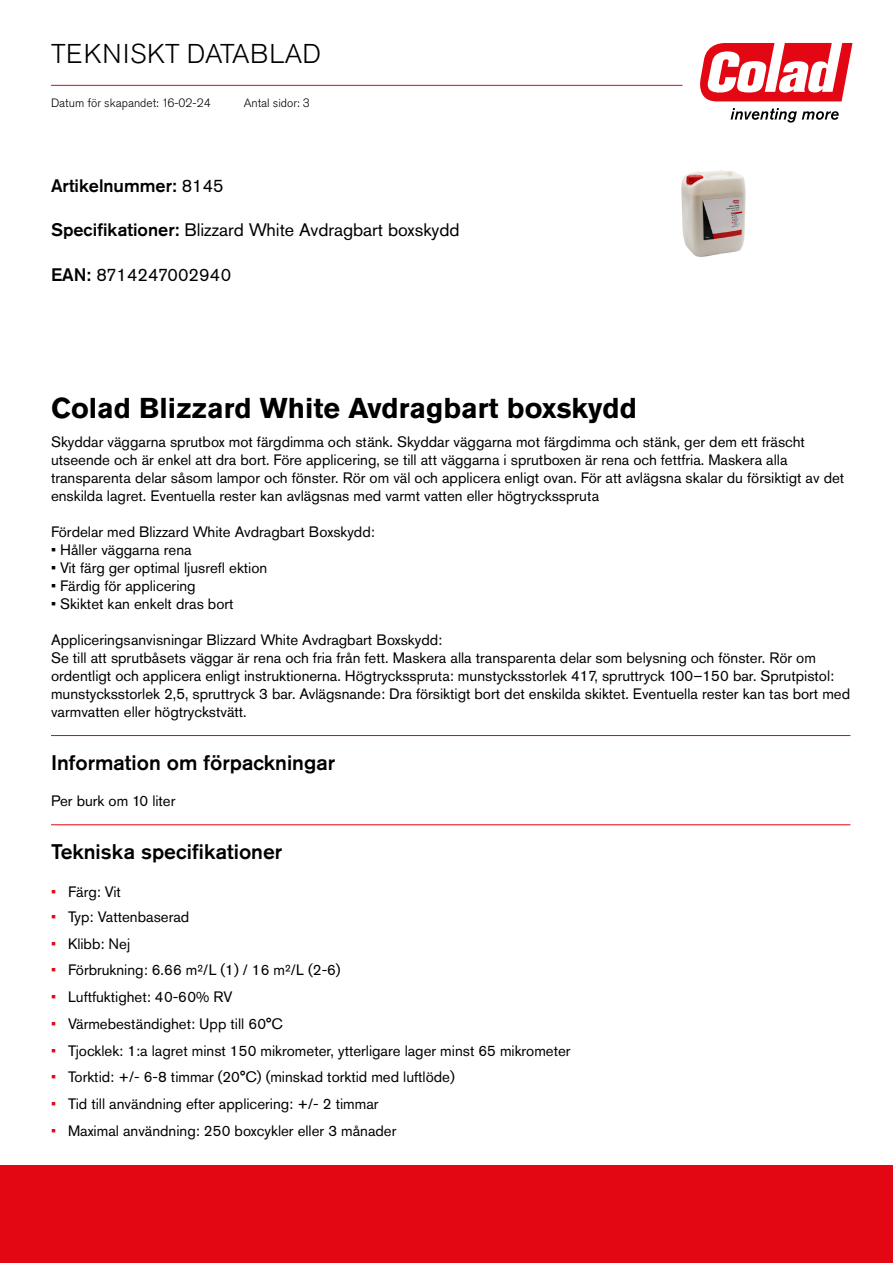
<style>
.page{position:relative;width:893px;height:1263px;background:#fff}
.page>*{position:absolute;margin:0;border:0;box-sizing:border-box;transform-origin:0 0}
.t1{font:700 28.5px "Akzidenz Grotesk Pro";color:#000}
.t2{font:300 27px "Akzidenz Grotesk Pro";letter-spacing:.01em;color:#000}
.t3{font:500 21px "Akzidenz Grotesk Pro";color:#000}
.t4{font:18px "Akzidenz Grotesk Pro";color:#000}
.t5{font:500 18px "Akzidenz Grotesk Pro";color:#000}
.t6{font:15px/18px "Akzidenz Grotesk Pro";color:#000}
.t7{font:300 12px "Akzidenz Grotesk Pro";color:#000}
.s1{font-weight:400}
.s2{font-weight:500}
.s3{color:#e30613}
</style>
<div class="page">
<svg style="left:700px;top:43px;width:152px;height:58px"></svg>
<svg style="left:731px;top:108px;width:108px;height:15px"></svg>
<hr style="left:51px;top:85px;width:631px;height:1px;background:#e30613">
<div style="left:0;top:1165px;width:893px;height:98px;background:#e30613"></div>
<hr style="left:51px;top:735px;width:799px;height:1px;background:#e30613">
<hr style="left:51px;top:824px;width:799px;height:1px;background:#e30613">
<img style="left:681px;top:170px;width:65px;height:87px">
<h2 class="t2" style="left:51px;top:36px;width:271px">TEKNISKT DATABLAD</h2>
<p class="t7" style="left:244px;top:95px;width:67px">Antal sidor: 3</p>
<p class="t7" style="left:51px;top:95px;width:161px">Datum för skapandet: 16-02-24</p>
<p class="t5" style="left:51px;top:174px;width:174px">Artikelnummer: <span class="s1">8145</span></p>
<p class="t4" style="left:51px;top:218px;width:410px"><span class="s2">Specifikationer:</span> Blizzard White Avdragbart boxskydd</p>
<p class="t4" style="left:51px;top:263px;width:182px"><span class="s2">EAN:</span> 8714247002940</p>
<h1 class="t1" style="left:51px;top:389px;width:587px">Colad Blizzard White Avdragbart boxskydd</h1>
<p class="t6" style="left:51px;top:432px;width:795px">Skyddar väggarna sprutbox mot färgdimma och stänk. Skyddar väggarna mot färgdimma och stänk, ger dem ett fräscht utseende och är enkel att dra bort. Före applicering, se till att väggarna i sprutboxen är rena och fettfria. Maskera alla transparenta delar såsom lampor och fönster. Rör om väl och applicera enligt ovan. För att avlägsna skalar du försiktigt av det enskilda lagret. Eventuella rester kan avlägsnas med varmt vatten eller högtrycksspruta</p>
<p class="t6" style="left:51px;top:522px;width:325px">Fördelar med Blizzard White Avdragbart Boxskydd:</p>
<p class="t6" style="left:51px;top:540px;width:142px">• Håller väggarna rena</p>
<p class="t6" style="left:51px;top:558px;width:218px">• Vit färg ger optimal ljusrefl ektion</p>
<p class="t6" style="left:51px;top:576px;width:146px">• Färdig för applicering</p>
<p class="t6" style="left:51px;top:594px;width:184px">• Skiktet kan enkelt dras bort</p>
<p class="t6" style="left:51px;top:630px;width:801px">Appliceringsanvisningar Blizzard White Avdragbart Boxskydd:<br>Se till att sprutbåsets väggar är rena och fria från fett. Maskera alla transparenta delar som belysning och fönster. Rör om ordentligt och applicera enligt instruktionerna. Högtrycksspruta: munstycksstorlek 417, spruttryck 100–150 bar. Sprutpistol: munstycksstorlek 2,5, spruttryck 3 bar. Avlägsnande: Dra försiktigt bort det enskilda skiktet. Eventuella rester kan tas bort med varmvatten eller högtryckstvätt.</p>
<h3 class="t3" style="left:51px;top:749px;width:286px">Information om förpackningar</h3>
<p class="t6" style="left:51px;top:792px;width:126px">Per burk om 10 liter</p>
<h3 class="t3" style="left:51px;top:838px;width:233px">Tekniska specifikationer</h3>
<p class="t6" style="left:51px;top:882px;width:71px"><span class="s3">•</span> Färg: Vit</p>
<p class="t6" style="left:51px;top:908px;width:140px"><span class="s3">•</span> Typ: Vattenbaserad</p>
<p class="t6" style="left:51px;top:934px;width:81px"><span class="s3">•</span> Klibb: Nej</p>
<p class="t6" style="left:51px;top:961px;width:291px"><span class="s3">•</span> Förbrukning: 6.66 m²/L (1) / 16 m²/L (2-6)</p>
<p class="t6" style="left:51px;top:988px;width:183px"><span class="s3">•</span> Luftfuktighet: 40-60% RV</p>
<p class="t6" style="left:51px;top:1014px;width:233px"><span class="s3">•</span> Värmebeständighet: Upp till 60°C</p>
<p class="t6" style="left:51px;top:1041px;width:521px"><span class="s3">•</span> Tjocklek: 1:a lagret minst 150 mikrometer, ytterligare lager minst 65 mikrometer</p>
<p class="t6" style="left:51px;top:1068px;width:405px"><span class="s3">•</span> Torktid: +/- 6-8 timmar (20°C) (minskad torktid med luftlöde)</p>
<p class="t6" style="left:51px;top:1094px;width:329px"><span class="s3">•</span> Tid till användning efter applicering: +/- 2 timmar</p>
<p class="t6" style="left:51px;top:1121px;width:347px"><span class="s3">•</span> Maximal användning: 250 boxcykler eller 3 månader</p>
</div>
